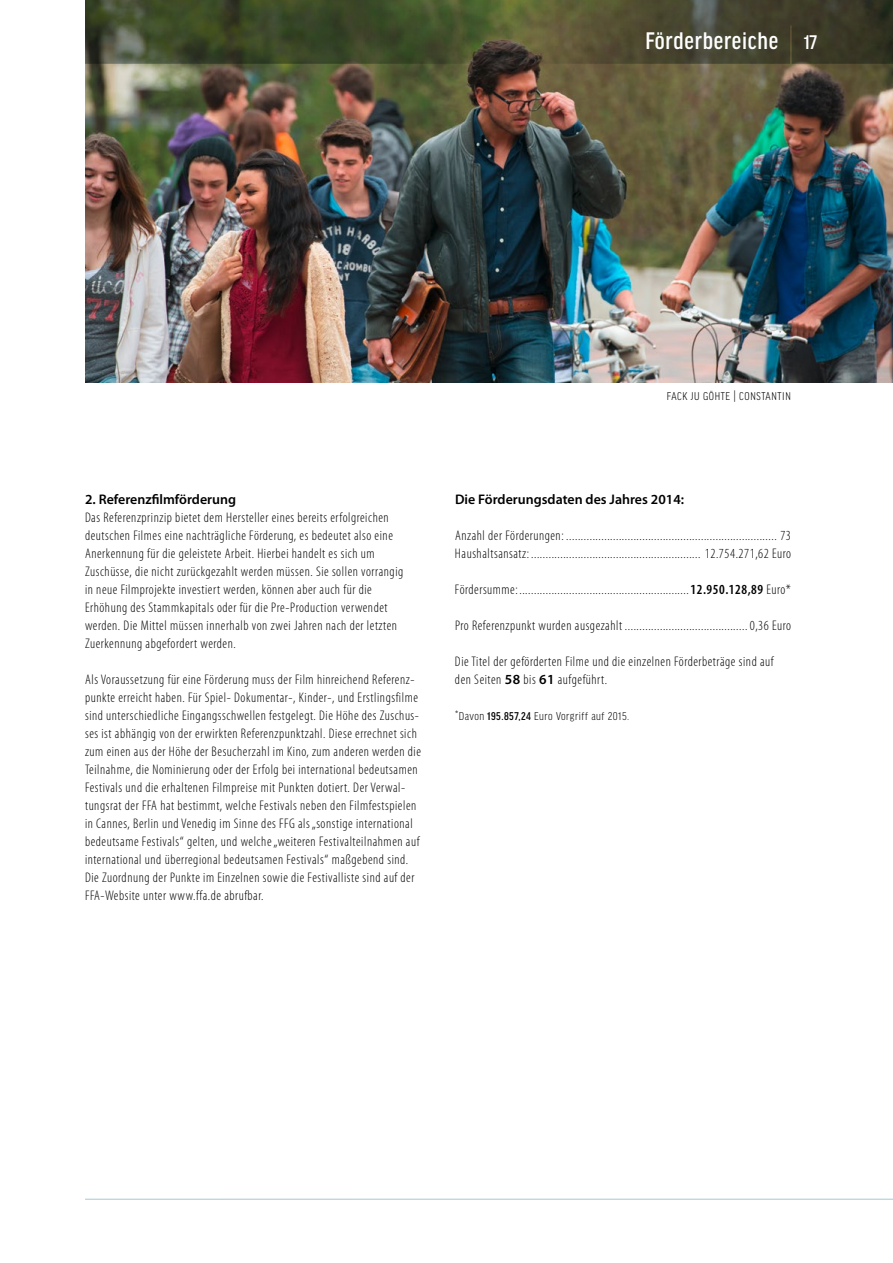
<style>
.page{position:relative;width:893px;height:1263px;background:#fff}
.page>*{position:absolute;margin:0;border:0;box-sizing:border-box;transform-origin:0 0}
.t1{font:500 condensed 25.5px "Good Headline Pro";letter-spacing:.03em;color:#fff}
.t2{font:300 condensed 13.95px/18px "Myriad Pro";letter-spacing:.04em;color:#000}
.t3{font:600 13.95px "Myriad Pro";color:#000}
.t4{font:300 condensed 12px "Good Headline Pro";letter-spacing:.04em;color:#000}
.s1{font-size:21px}
.s2{font-weight:600}
.s3{font-weight:600;font-stretch:normal}
.s4{font-weight:500}
</style>
<div class="page">
<img style="left:85px;top:64px;width:808px;height:319px">
<hr style="left:85px;top:1199px;width:808px;height:1px;background:#a5c9d1">
<svg style="left:85px;top:0;width:808px;height:64px;background:#44492d"></svg>
<h1 class="t1" style="left:645px;top:28px;width:173px">Förderbereiche <span class="s1">17</span></h1>
<p class="t4" style="left:667px;top:389px;width:126px">FACK JU GÖHTE | CONSTANTIN</p>
<p class="t3" style="left:85px;top:490px;width:153px">2. Referenzfilmförderung</p>
<p class="t2" style="left:85px;top:509px;width:320px">Das Referenzprinzip bietet dem Hersteller eines bereits erfolgreichen deutschen Filmes eine nachträgliche Förderung, es bedeutet also eine Anerkennung für die geleistete Arbeit. Hierbei handelt es sich um Zuschüsse, die nicht zurückgezahlt werden müssen. Sie sollen vorrangig in neue Filmprojekte investiert werden, können aber auch für die Erhöhung des Stammkapitals oder für die Pre-Production verwendet werden. Die Mittel müssen innerhalb von zwei Jahren nach der letzten Zuerkennung abgefordert werden.</p>
<p class="t2" style="left:85px;top:671px;width:337px">Als Voraussetzung für eine Förderung muss der Film hinreichend Referenz&shy;punkte erreicht haben. Für Spiel- Dokumentar-, Kinder-, und Erstlingsfilme sind unterschiedliche Eingangsschwellen festgelegt. Die Höhe des Zuschus&shy;ses ist abhängig von der erwirkten Referenzpunktzahl. Diese errechnet sich zum einen aus der Höhe der Besucherzahl im Kino, zum anderen werden die Teilnahme, die Nominierung oder der Erfolg bei international bedeutsamen Festivals und die erhaltenen Filmpreise mit Punkten dotiert. Der Verwal&shy;tungsrat der FFA hat bestimmt, welche Festivals neben den Filmfestspielen in Cannes, Berlin und Venedig im Sinne des FFG als „sonstige international bedeutsame Festivals“ gelten, und welche „weiteren Festivalteilnahmen auf international und überregional bedeutsamen Festivals“ maßgebend sind.<br>Die Zuordnung der Punkte im Einzelnen sowie die Festivalliste sind auf der FFA-Website unter www.ffa.de abrufbar.</p>
<p class="t3" style="left:455px;top:490px;width:231px">Die Förderungsdaten des Jahres 2014:</p>
<p class="t2" style="left:455px;top:527px;width:337px">Anzahl der Förderungen: ........................................................................ 73<br>Haushaltsansatz:.......................................................... 12.754.271,62 Euro</p>
<p class="t2" style="left:455px;top:581px;width:337px">Fördersumme:..........................................................<span class="s2">12.950.128,89</span> Euro*</p>
<p class="t2" style="left:455px;top:617px;width:169px">Pro Referenzpunkt wurden ausgezahlt</p>
<p class="t2" style="left:750px;top:617px;width:43px">0,36 Euro</p>
<p class="t2" style="left:455px;top:653px;width:320px">Die Titel der geförderten Filme und die einzelnen Förderbeträge sind auf den Seiten <span class="s3">58</span> bis <span class="s3">61</span> aufgeführt.</p>
<p class="t4" style="left:455px;top:710px;width:176px">*Davon <span class="s4">195.857,24</span> Euro Vorgriff auf 2015.</p>
</div>
